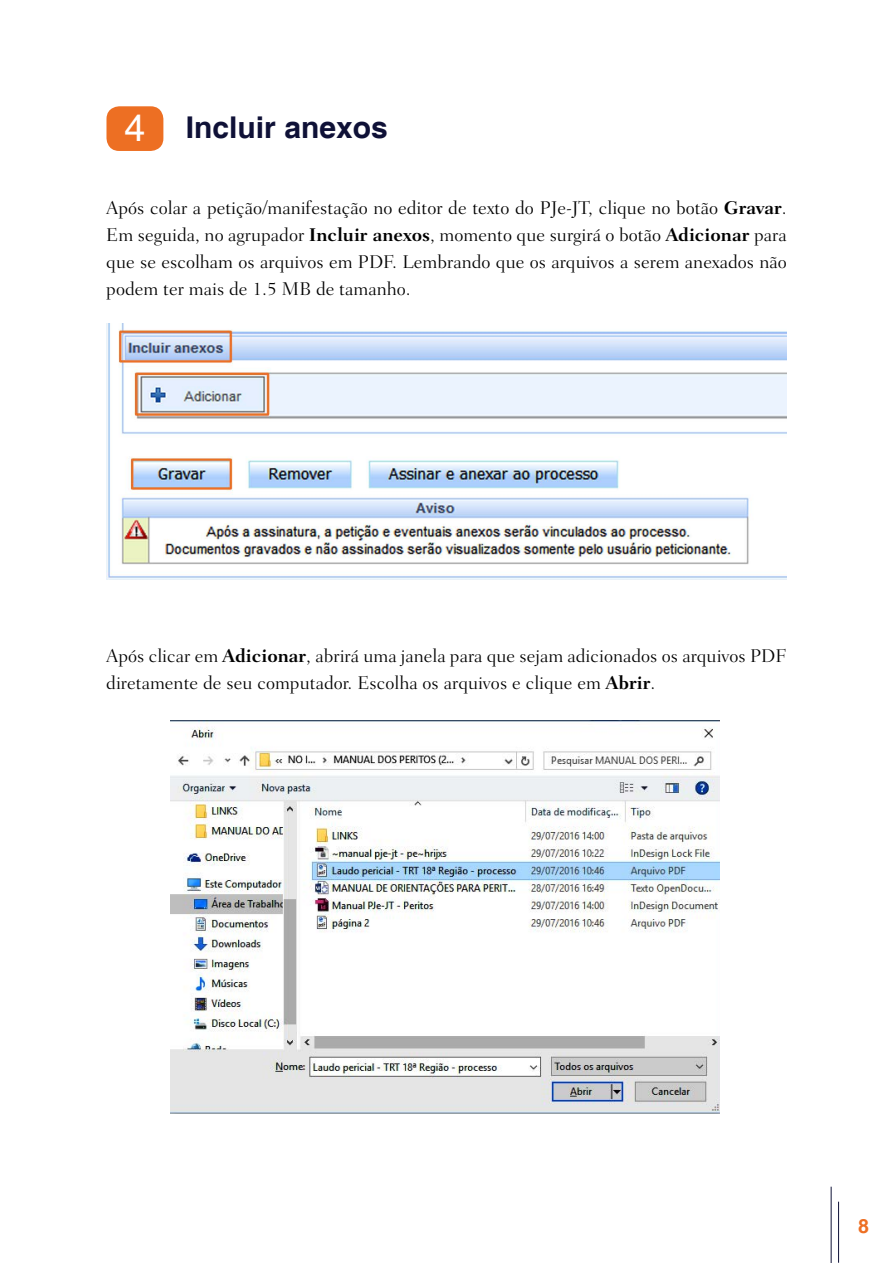
<style>
.page{position:relative;width:893px;height:1263px;background:#fff}
.page>*{position:absolute;margin:0;border:0;box-sizing:border-box;transform-origin:0 0}
.t1{font:37.5px "Switzerland Plain";color:#fff}
.t2{font:700 30px "Helvetica";color:#0f1137}
.t3{font:700 19.5px "Helvetica";color:#ed6f23}
.t4{font:300 18.75px/27px "Fairfield LT Std";color:#000;text-align:justify}
.s1{font-weight:700}
</style>
<div class="page">
<hr style="left:831px;top:1187px;width:1px;height:76px;background:#0f1137">
<hr style="left:838px;top:1202px;width:1px;height:61px;background:#0f1137">
<div style="left:106px;top:106px;width:57px;height:45px;background:#ed6f23;border-radius:13px"></div>
<img style="left:106px;top:323px;width:681px;height:257px">
<img style="left:171px;top:720px;width:548px;height:394px">
<h1 class="t1" style="left:124px;top:106px;width:22px">4</h1>
<h2 class="t2" style="left:186px;top:109px;width:203px">Incluir anexos</h2>
<p class="t4" style="left:106px;top:194px;width:682px">Após colar a petição/manifestação no editor de texto do PJe-JT, clique no botão <span class="s1">Gravar</span>.<br>Em seguida, no agrupador <span class="s1">Incluir anexos</span>, momento que surgirá o botão <span class="s1">Adicionar</span> para que se escolham os arquivos em PDF. Lembrando que os arquivos a serem anexados não podem ter mais de 1.5 MB de tamanho.</p>
<p class="t4" style="left:106px;top:643px;width:682px">Após clicar em <span class="s1">Adicionar</span>, abrirá uma janela para que sejam adicionados os arquivos PDF diretamente de seu computador. Escolha os arquivos e clique em <span class="s1">Abrir</span>.</p>
<p class="t3" style="left:858px;top:1214px;width:12px">8</p>
</div>
